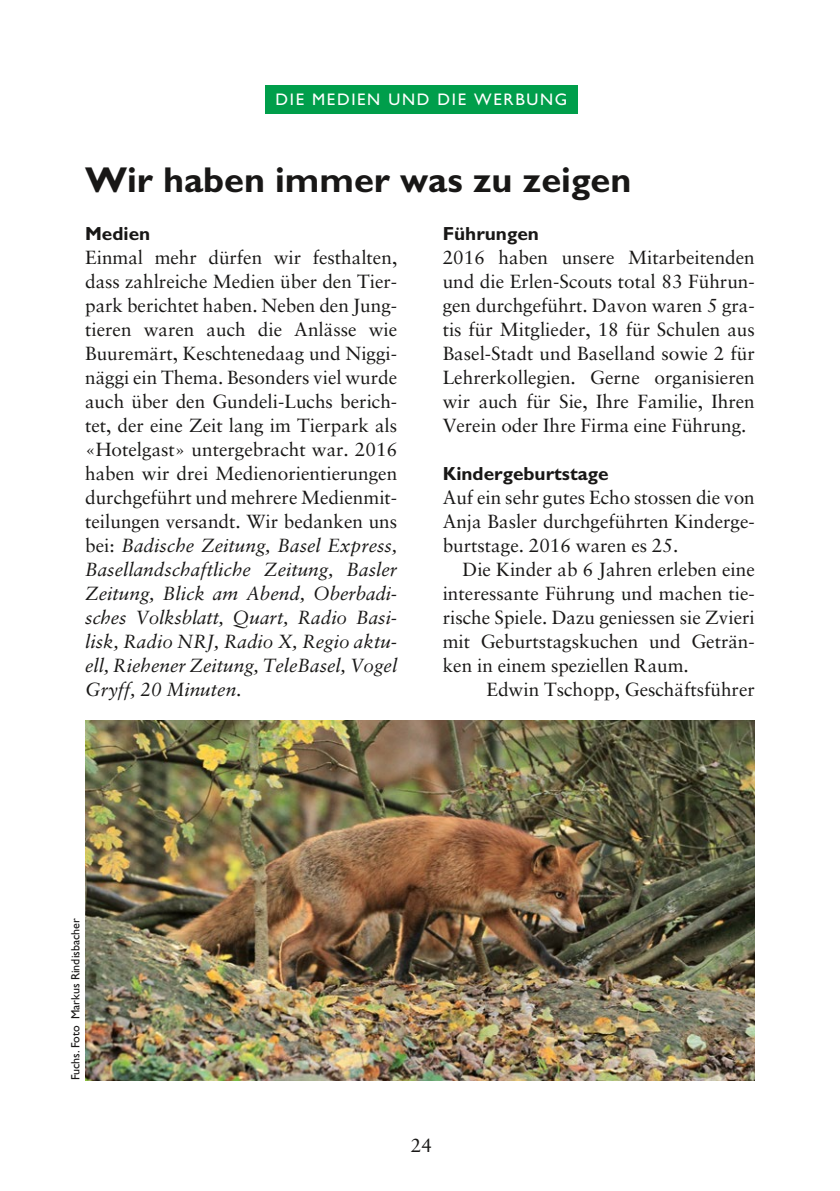
<style>
.page{position:relative;width:840px;height:1191px;background:#fff}
.page>*{position:absolute;margin:0;border:0;box-sizing:border-box;transform-origin:0 0}
.t1{font:700 36px "Gill Sans Std";color:#181716}
.t2{font:19px/24px "Sabon LT Std";color:#181716;text-align:justify}
.t3{font:700 19px "Gill Sans Std";color:#181716}
.t4{font:16.8px "Gill Sans Std";letter-spacing:.1em;color:#fff}
.t5{font:12px "Gill Sans Std";color:#181716}
.s1{font-style:italic}
</style>
<div class="page">
<div style="left:265px;top:85px;width:312px;height:28px;background:#009e4b"></div>
<img style="left:85px;top:720px;width:669px;height:360px">
<p class="t4" style="left:275px;top:90px;width:293px">DIE MEDIEN UND DIE WERBUNG</p>
<h1 class="t1" style="left:85px;top:159px;width:547px">Wir haben immer was zu zeigen</h1>
<p class="t3" style="left:85px;top:222px;width:67px">Medien</p>
<p class="t2" style="left:85px;top:245px;width:313px">Einmal mehr dürfen wir festhalten, dass zahlreiche Medien über den Tier&shy;park berichtet haben. Neben den Jung&shy;tieren waren auch die Anlässe wie Buuremärt, Keschtenedaag und Niggi&shy;näggi ein Thema. Besonders viel wurde auch über den Gundeli-Luchs berich&shy;tet, der eine Zeit lang im Tierpark als «Hotelgast» untergebracht war. 2016 haben wir drei Medienorientierungen durchgeführt und mehrere Medienmit&shy;teilungen versandt. Wir bedanken uns bei: <span class="s1">Badische Zeitung, Basel Express, Basellandschaftliche Zeitung, Basler Zeitung, Blick am Abend, Oberbadi&shy;sches Volksblatt, Quart, Radio Basi&shy;lisk, Radio NRJ, Radio X, Regio aktu&shy;ell, Riehener Zeitung, TeleBasel, Vogel Gryff, 20 Minuten</span>.</p>
<p class="t3" style="left:442px;top:222px;width:98px">Führungen</p>
<p class="t2" style="left:442px;top:245px;width:313px">2016 haben unsere Mitarbeitenden und die Erlen-Scouts total 83 Führun&shy;gen durchgeführt. Davon waren 5 gra&shy;tis für Mitglieder, 18 für Schulen aus Basel-Stadt und Baselland sowie 2 für Lehrerkollegien. Gerne organisieren wir auch für Sie, Ihre Familie, Ihren Verein oder Ihre Firma eine Führung.</p>
<p class="t3" style="left:442px;top:462px;width:167px">Kindergeburtstage</p>
<p class="t2" style="left:442px;top:485px;width:313px">Auf ein sehr gutes Echo stossen die von Anja Basler durchgeführten Kinderge&shy;burtstage. 2016 waren es 25.</p>
<p class="t2" style="left:442px;top:557px;width:313px;text-indent:20px">Die Kinder ab 6 Jahren erleben eine interessante Führung und machen tie&shy;rische Spiele. Dazu geniessen sie Zvieri mit Geburtstagskuchen und Geträn&shy;ken in einem speziellen Raum.</p>
<p class="t2" style="left:486px;top:677px;width:270px">Edwin Tschopp, Geschäftsführer</p>
<p class="t5" style="left:68px;top:1080px;width:164px;rotate:-90deg">Fuchs. Foto Markus Rindisbacher</p>
<p class="t2" style="left:410px;top:1133px;width:23px">24</p>
</div>
